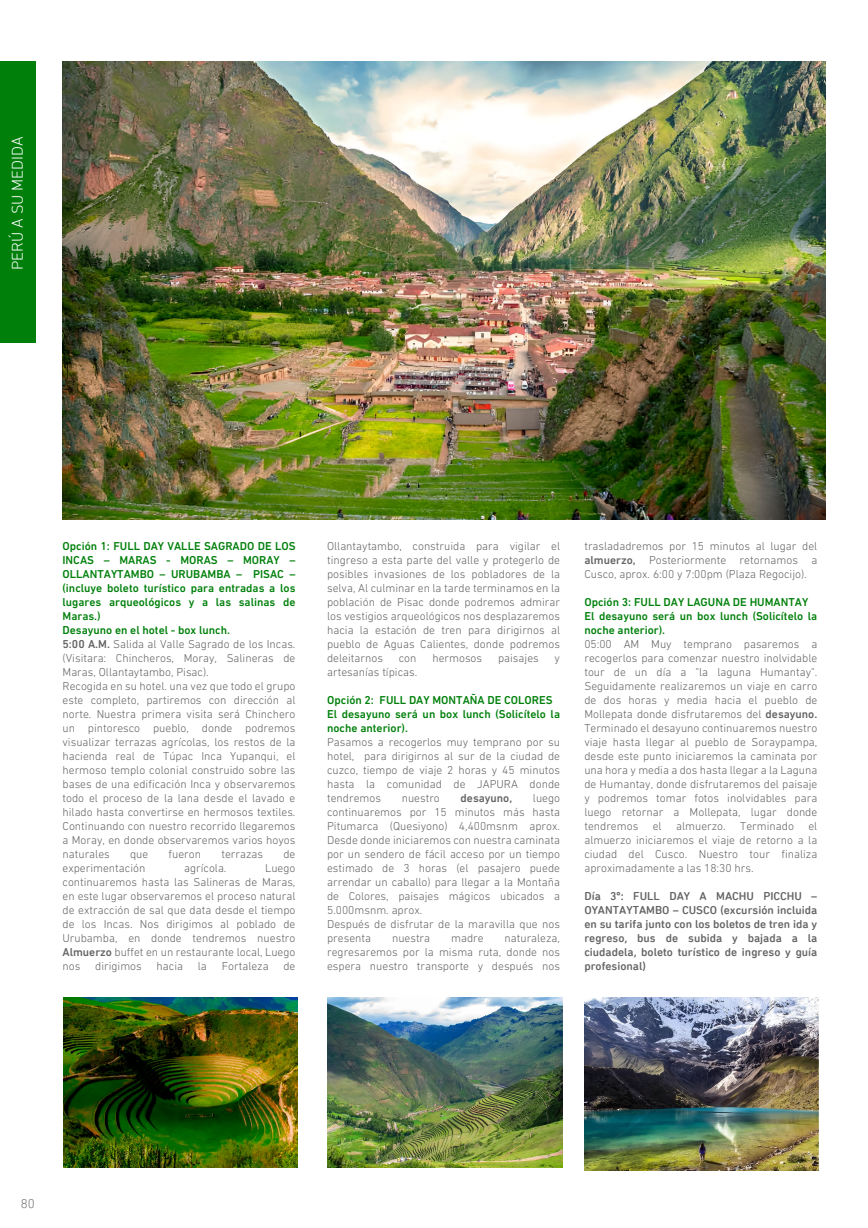
<style>
.page{position:relative;width:868px;height:1228px;background:#fff}
.page>*{position:absolute;margin:0;border:0;box-sizing:border-box;transform-origin:0 0}
.t1{font:300 16.03px "DIN Next Rounded LTW01";color:#fff}
.t2{font:300 13.12px "DIN Next Rounded LTW01";color:#706f6f}
.t3{font:300 11.65px/14px "DIN Next LT Pro";color:#646363;text-align:justify}
.t4{font:500 11.65px/14px "DIN Next Rounded LTW01";color:#646363;text-align:justify}
.t5{font:500 11.65px/14px "DIN Next LT Pro";color:#00800b}
.t6{font:500 11.65px "DIN Next LT Pro";color:#646363}
.s1{font-weight:500;color:#00800b}
.s2{font-weight:500}
</style>
<div class="page">
<div style="left:0;top:62px;width:36px;height:281px;background:#00800b"></div>
<img style="left:63px;top:62px;width:763px;height:457px">
<img style="left:63px;top:997px;width:234px;height:171px">
<img style="left:327px;top:997px;width:235px;height:170px">
<img style="left:585px;top:997px;width:233px;height:173px">
<h1 class="t1" style="left:8px;top:270px;width:135px;rotate:-90deg">PERÚ A SU MEDIDA</h1>
<p class="t3" style="left:63px;top:539px;width:234px;text-align:left"><span class="s1">Opción 1: FULL DAY VALLE SAGRADO DE LOS INCAS – MARAS - MORAS – MORAY – OLLANTAYTAMBO – URUBAMBA – PISAC – (incluye boleto turístico para entradas a los lugares arqueológicos y a las salinas de Maras.)<br>Desayuno en el hotel - box lunch.<br></span><span class="s2">5:00 A.M.</span> Salida al Valle Sagrado de los Incas. (Visitara: Chincheros, Moray, Salineras de Maras, Ollantaytambo, Pisac).<br>Recogida en su hotel. una vez que todo el grupo este completo, partiremos con dirección al norte. Nuestra primera visita será Chinchero un pintoresco pueblo, donde podremos visualizar terrazas agrícolas, los restos de la hacienda real de Túpac Inca Yupanqui, el hermoso templo colonial construido sobre las bases de una edificación Inca y observaremos todo el proceso de la lana desde el lavado e hilado hasta convertirse en hermosos textiles.<br>Continuando con nuestro recorrido llegaremos a Moray, en donde observaremos varios hoyos naturales</p>
<p class="t3" style="left:130px;top:846px;width:20px">que</p>
<p class="t3" style="left:169px;top:846px;width:34px">fueron</p>
<p class="t3" style="left:221px;top:846px;width:43px">terrazas</p>
<p class="t3" style="left:283px;top:846px;width:14px">de</p>
<p class="t3" style="left:63px;top:860px;width:84px">experimentación</p>
<p class="t3" style="left:184px;top:860px;width:44px">agrícola.</p>
<p class="t3" style="left:63px;top:860px;width:234px;text-indent:203px">Luego continuaremos hasta las Salineras de Maras, en este lugar observaremos el proceso natural de extracción de sal que data desde el tiempo de los Incas. Nos dirigimos al poblado de Urubamba, en donde tendremos nuestro <span class="s2">Almuerzo</span> buffet en un restaurante local, Luego nos</p>
<p class="t3" style="left:95px;top:958px;width:48px">dirigimos</p>
<p class="t3" style="left:157px;top:958px;width:28px">hacia</p>
<p class="t3" style="left:198px;top:958px;width:11px">la</p>
<p class="t3" style="left:222px;top:958px;width:48px">Fortaleza</p>
<p class="t3" style="left:283px;top:958px;width:14px">de</p>
<p class="t3" style="left:327px;top:539px;width:234px">Ollantaytambo, construida para vigilar el tingreso a esta parte del valle y protegerlo de posibles invasiones de los pobladores de la selva, Al culminar en la tarde terminamos en la población de Pisac donde podremos admirar los vestigios arqueológicos nos desplazaremos hacia la estación de tren para dirigirnos al pueblo de Aguas Calientes, donde podremos deleitarnos</p>
<p class="t3" style="left:399px;top:650px;width:19px">con</p>
<p class="t3" style="left:432px;top:650px;width:51px">hermosos</p>
<p class="t3" style="left:498px;top:650px;width:42px">paisajes</p>
<p class="t3" style="left:555px;top:650px;width:7px">y</p>
<p class="t3" style="left:327px;top:664px;width:92px">artesanías típicas.</p>
<p class="t5" style="left:327px;top:692px;width:234px">Opción 2: FULL DAY MONTAÑA DE COLORES<br>El desayuno será un box lunch (Solicítelo la noche anterior).</p>
<p class="t3" style="left:327px;top:734px;width:234px">Pasamos a recogerlos muy temprano por su hotel, para dirigirnos al sur de la ciudad de cuzco, tiempo de viaje 2 horas y 45 minutos hasta la comunidad de JAPURA donde tendremos</p>
<p class="t3" style="left:327px;top:790px;width:234px;text-align:left;text-indent:206px">luego continuaremos por 15 minutos más hasta Pitumarca (Quesiyono) 4,400msnm aprox.<br>Desde donde iniciaremos con nuestra caminata por un sendero de fácil acceso por un tiempo estimado de 3 horas (el pasajero puede arrendar un caballo) para llegar a la Montaña de Colores, paisajes mágicos ubicados a 5.000msnm. aprox.<br>Después de disfrutar de la maravilla que nos presenta</p>
<p class="t3" style="left:402px;top:790px;width:40px">nuestro</p>
<p class="t6" style="left:461px;top:791px;width:53px">desayuno,</p>
<p class="t3" style="left:327px;top:930px;width:234px;text-indent:177px">naturaleza, regresaremos por la misma ruta, donde nos espera nuestro transporte y después nos</p>
<p class="t3" style="left:392px;top:930px;width:40px">nuestra</p>
<p class="t3" style="left:451px;top:930px;width:34px">madre</p>
<p class="t3" style="left:584px;top:539px;width:234px">trasladadremos por 15 minutos al lugar del <span class="s2">almuerzo,</span> Posteriormente retornamos a Cusco, aprox. 6:00 y 7:00pm (Plaza Regocijo).</p>
<p class="t5" style="left:584px;top:595px;width:234px">Opción 3: FULL DAY LAGUNA DE HUMANTAY<br>El desayuno será un box lunch (Solicítelo la noche anterior).</p>
<p class="t3" style="left:584px;top:636px;width:234px">05:00 AM Muy temprano pasaremos a recogerlos para comenzar nuestro inolvidable tour de un día a "la laguna Humantay".<br>Seguidamente realizaremos un viaje en carro de dos horas y media hacia el pueblo de Mollepata donde disfrutaremos del <span class="s2">desayuno.<br></span>Terminado el desayuno continuaremos nuestro viaje hasta llegar al pueblo de Soraypampa, desde este punto iniciaremos la caminata por una hora y media a dos hasta llegar a la Laguna de Humantay, donde disfrutaremos del paisaje y podremos tomar fotos inolvidables para luego retornar a Mollepata, lugar donde tendremos el almuerzo. Terminado el almuerzo iniciaremos el viaje de retorno a la ciudad del Cusco. Nuestro tour finaliza aproximadamente a las 18:30 hrs.</p>
<p class="t4" style="left:584px;top:888px;width:234px">Día 3º: FULL DAY A MACHU PICCHU – OYANTAYTAMBO – CUSCO (excursión incluida en su tarifa junto con los boletos de tren ida y regreso, bus de subida y bajada a la ciudadela, boleto turístico de ingreso y guía profesional)</p>
<p class="t2" style="left:21px;top:1196px;width:15px">80</p>
</div>
